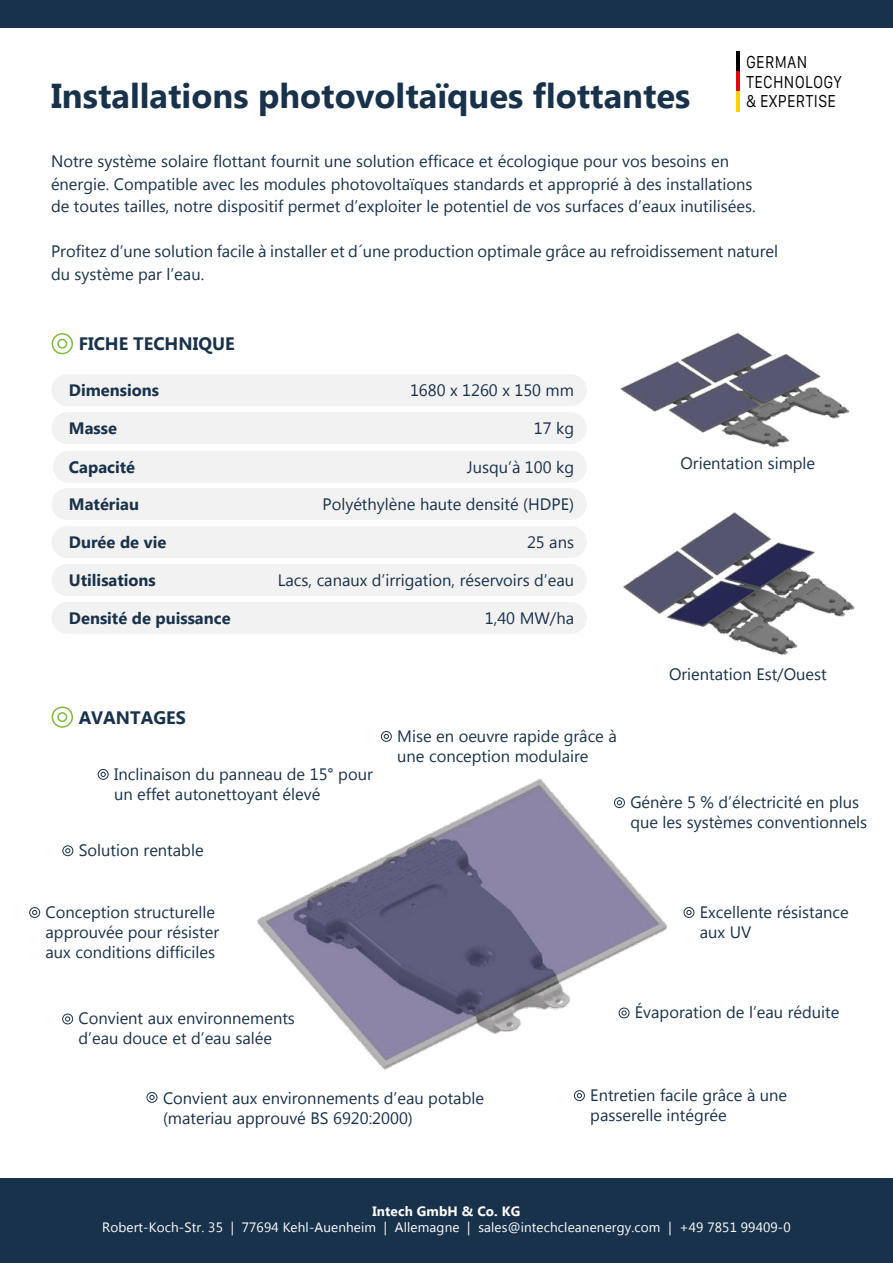
<style>
.page{position:relative;width:893px;height:1263px;background:#fff}
.page>*{position:absolute;margin:0;border:0;box-sizing:border-box;transform-origin:0 0}
.t1{font:700 34.5px "Lao UI";color:#19324b}
.t2{font:700 18px "Lao UI";color:#19324b}
.t3{font:16.5px/19.8px "Lao UI";color:#19324b}
.t4{font:700 16.5px "Lao UI";color:#19324b}
.t5{font:16.5px/19.8px "Galvji";letter-spacing:.02em;color:#000;scale:.85 1}
.t6{font:13.5px "Lao UI";letter-spacing:.01em;color:#fff}
.t7{font:700 13.5px "Lao UI";letter-spacing:.01em;color:#fff}
</style>
<div class="page">
<div style="left:0;top:1178px;width:893px;height:85px;background:#19324b"></div>
<div style="left:52px;top:333px;width:21px;height:21px;border:2px solid #80bb3a;border-radius:50%"></div>
<div style="left:57px;top:339px;width:10px;height:10px;border:2px solid #80bb3a;border-radius:50%"></div>
<div style="left:52px;top:706px;width:21px;height:22px;border:2px solid #80bb3a;border-radius:50%"></div>
<div style="left:57px;top:712px;width:10px;height:10px;border:2px solid #80bb3a;border-radius:50%"></div>
<div style="left:52px;top:374px;width:535px;height:32px;background:#f2f2f2;border-radius:16px"></div>
<div style="left:52px;top:412px;width:535px;height:32px;background:#f2f2f2;border-radius:16px"></div>
<div style="left:53px;top:451px;width:534px;height:32px;background:#f2f2f2;border-radius:16px"></div>
<div style="left:52px;top:488px;width:535px;height:32px;background:#f2f2f2;border-radius:16px"></div>
<div style="left:52px;top:526px;width:535px;height:32px;background:#f2f2f2;border-radius:16px"></div>
<div style="left:52px;top:564px;width:535px;height:32px;background:#f2f2f2;border-radius:16px"></div>
<div style="left:52px;top:602px;width:535px;height:32px;background:#f2f2f2;border-radius:16px"></div>
<div style="left:574px;top:1090px;width:11px;height:11px;border:1px solid #19324b;border-radius:50%"></div>
<svg style="left:577px;top:1093px;width:5px;height:5px"></svg>
<div style="left:381px;top:731px;width:11px;height:11px;border:1px solid #19324b;border-radius:50%"></div>
<svg style="left:384px;top:734px;width:5px;height:5px"></svg>
<div style="left:29px;top:907px;width:11px;height:11px;border:1px solid #19324b;border-radius:50%"></div>
<svg style="left:32px;top:910px;width:5px;height:5px"></svg>
<div style="left:62px;top:1014px;width:11px;height:10px;border:1px solid #19324b;border-radius:50%"></div>
<svg style="left:65px;top:1016px;width:5px;height:5px"></svg>
<div style="left:62px;top:845px;width:11px;height:11px;border:1px solid #19324b;border-radius:50%"></div>
<svg style="left:65px;top:848px;width:5px;height:5px"></svg>
<div style="left:684px;top:907px;width:10px;height:11px;border:1px solid #19324b;border-radius:50%"></div>
<div style="left:98px;top:769px;width:11px;height:11px;border:1px solid #19324b;border-radius:50%"></div>
<svg style="left:101px;top:772px;width:5px;height:5px"></svg>
<div style="left:147px;top:1092px;width:10px;height:11px;border:1px solid #19324b;border-radius:50%"></div>
<svg style="left:149px;top:1095px;width:5px;height:5px"></svg>
<img style="left:257px;top:779px;width:434px;height:291px">
<img style="left:620px;top:332px;width:230px;height:116px">
<img style="left:623px;top:512px;width:232px;height:143px">
<svg style="left:736px;top:51px;width:4px;height:61px"></svg>
<div style="left:0;top:0;width:893px;height:27px;background:#19324b"></div>
<p class="t5" style="left:746px;top:52px;width:114px">GERMAN<br>TECHNOLOGY &amp; EXPERTISE</p>
<h1 class="t1" style="left:51px;top:73px;width:641px">Installations photovoltaïques flottantes</h1>
<p class="t3" style="left:51px;top:149px;width:706px;line-height:22.5px">Notre système solaire flottant fournit une solution efficace et écologique pour vos besoins en énergie. Compatible avec les modules photovoltaïques standards et approprié à des installations de toutes tailles, notre dispositif permet d’exploiter le potentiel de vos surfaces d’eaux inutilisées.</p>
<p class="t3" style="left:51px;top:239px;width:729px;line-height:22.5px">Profitez d’une solution facile à installer et d´une production optimale grâce au refroidissement naturel du système par l’eau.</p>
<p class="t2" style="left:79px;top:332px;width:157px">FICHE TECHNIQUE</p>
<p class="t4" style="left:69px;top:380px;width:92px">Dimensions</p>
<p class="t4" style="left:69px;top:417px;width:50px">Masse</p>
<p class="t4" style="left:69px;top:456px;width:68px">Capacité</p>
<p class="t4" style="left:69px;top:493px;width:72px">Matériau</p>
<p class="t4" style="left:69px;top:531px;width:99px">Durée de vie</p>
<p class="t4" style="left:69px;top:569px;width:88px">Utilisations</p>
<p class="t4" style="left:69px;top:607px;width:163px">Densité de puissance</p>
<p class="t3" style="left:410px;top:379px;width:165px">1680 x 1260 x 150 mm</p>
<p class="t3" style="left:534px;top:417px;width:42px">17 kg</p>
<p class="t3" style="left:467px;top:456px;width:109px">Jusqu’à 100 kg</p>
<p class="t3" style="left:322px;top:494px;width:253px">Polyéthylène haute densité (HDPE)</p>
<p class="t3" style="left:527px;top:532px;width:49px">25 ans</p>
<p class="t3" style="left:278px;top:570px;width:298px">Lacs, canaux d’irrigation, réservoirs d’eau</p>
<p class="t3" style="left:485px;top:608px;width:91px">1,40 MW/ha</p>
<p class="t3" style="left:680px;top:453px;width:136px">Orientation simple</p>
<p class="t2" style="left:79px;top:705px;width:109px">AVANTAGES</p>
<p class="t3" style="left:114px;top:763px;width:260px">Inclinaison du panneau de 15° pour un effet autonettoyant élevé</p>
<p class="t3" style="left:79px;top:840px;width:126px">Solution rentable</p>
<p class="t3" style="left:669px;top:663px;width:159px">Orientation Est/Ouest</p>
<p class="t3" style="left:397px;top:725px;width:221px">Mise en oeuvre rapide grâce à une conception modulaire</p>
<p class="t3" style="left:630px;top:792px;width:238px">Génère 5 % d’électricité en plus que les systèmes conventionnels</p>
<p class="t3" style="left:46px;top:901px;width:175px">Conception structurelle approuvée pour résister aux conditions difficiles</p>
<p class="t3" style="left:79px;top:1008px;width:218px">Convient aux environnements d’eau douce et d’eau salée</p>
<p class="t3" style="left:700px;top:901px;width:150px">Excellente résistance aux UV</p>
<p class="t3" style="left:635px;top:1002px;width:206px">Évaporation de l’eau réduite</p>
<p class="t3" style="left:163px;top:1088px;width:322px">Convient aux environnements d’eau potable (materiau approuvé BS 6920:2000)</p>
<p class="t3" style="left:590px;top:1085px;width:198px">Entretien facile grâce à une passerelle intégrée</p>
<p class="t7" style="left:372px;top:1202px;width:149px">Intech GmbH &amp; Co. KG</p>
<p class="t6" style="left:102px;top:1219px;width:690px">Robert-Koch-Str. 35 | 77694 Kehl-Auenheim | Allemagne | sales@intechcleanenergy.com | +49 7851 99409-0</p>
</div>
